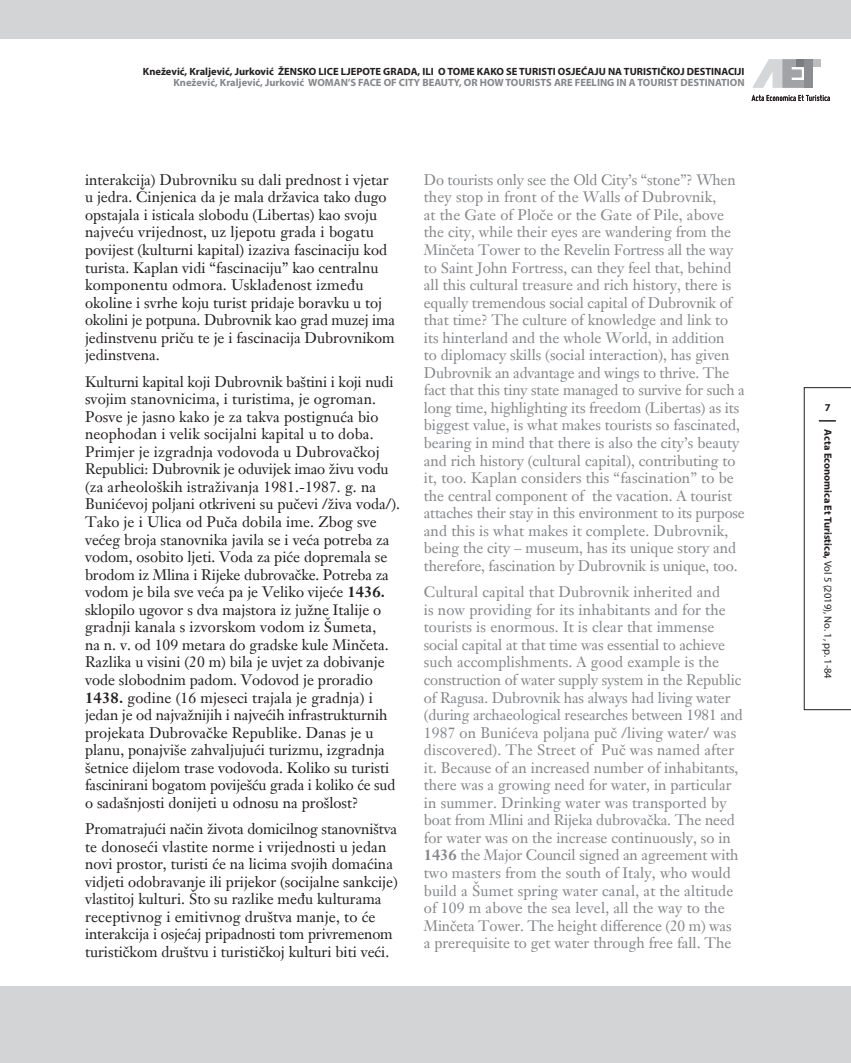
<style>
.page{position:relative;width:851px;height:1063px;background:#fff}
.page>*{position:absolute;margin:0;border:0;box-sizing:border-box;transform-origin:0 0}
.t1{font:15px/17.5px "Janson HR";color:#848689}
.t2{font:15px/17.5px "Janson HR";color:#231f20}
.t3{font:700 10.5px "Myriad Pro";color:#231f20}
.t4{font:700 10.5px "Myriad Pro";color:#848689}
.s1{font-weight:700}
.s2{font-weight:400}
</style>
<div class="page">
<div style="left:0;top:0;width:850px;height:38px;background:#d3d4d6"></div>
<div style="left:0;top:986px;width:850px;height:77px;background:#d3d4d6"></div>
<svg style="left:803px;top:387px;width:47px;height:323px"></svg>
<svg style="left:752px;top:59px;width:51px;height:29px"></svg>
<div style="left:803px;top:59px;width:9px;height:29px;background:#8b8d90"></div>
<div style="left:796px;top:59px;width:7px;height:8px;background:#7a7c7f"></div>
<div style="left:812px;top:59px;width:8px;height:8px;background:#bcbdc0"></div>
<svg style="left:751px;top:95px;width:78px;height:6px"></svg>
<p class="t3" style="left:143px;top:64px;width:603px">Knežević, Kraljević, Jurković ŽENSKO LICE LJEPOTE GRADA, ILI O TOME KAKO SE TURISTI OSJEĆAJU NA TURISTIČKOJ DESTINACIJI</p>
<p class="t4" style="left:173px;top:76px;width:572px">Knežević, Kraljević, Jurković WOMAN’S FACE OF CITY BEAUTY, OR HOW TOURISTS ARE FEELING IN A TOURIST DESTINATION</p>
<p class="t2" style="left:85px;top:171px;width:311px">interakcija) Dubrovniku su dali prednost i vjetar u jedra. Činjenica da je mala državica tako dugo opstajala i isticala slobodu (Libertas) kao svoju najveću vrijednost, uz ljepotu grada i bogatu povijest (kulturni kapital) izaziva fascinaciju kod turista. Kaplan vidi “fascinaciju” kao centralnu komponentu odmora. Usklađenost između okoline i svrhe koju turist pridaje boravku u toj okolini je potpuna. Dubrovnik kao grad muzej ima jedinstvenu priču te je i fascinacija Dubrovnikom jedinstvena.</p>
<p class="t2" style="left:85px;top:372px;width:316px">Kulturni kapital koji Dubrovnik baštini i koji nudi svojim stanovnicima, i turistima, je ogroman.<br>Posve je jasno kako je za takva postignuća bio neophodan i velik socijalni kapital u to doba.<br>Primjer je izgradnja vodovoda u Dubrovačkoj Republici: Dubrovnik je oduvijek imao živu vodu (za arheoloških istraživanja 1981.-1987. g. na Bunićevoj poljani otkriveni su pučevi /živa voda/).<br>Tako je i Ulica od Puča dobila ime. Zbog sve većeg broja stanovnika javila se i veća potreba za vodom, osobito ljeti. Voda za piće dopremala se brodom iz Mlina i Rijeke dubrovačke. Potreba za vodom je bila sve veća pa je Veliko vijeće <span class="s1">1436. </span>sklopilo ugovor s dva majstora iz južne Italije o gradnji kanala s izvorskom vodom iz Šumeta,<br>na n. v. od 109 metara do gradske kule Minčeta.<br>Razlika u visini (20 m) bila je uvjet za dobivanje vode slobodnim padom. Vodovod je proradio <span class="s1">1438.</span> godine (16 mjeseci trajala je gradnja) i jedan je od najvažnijih i najvećih infrastrukturnih projekata Dubrovačke Republike. Danas je u planu, ponajviše zahvaljujući turizmu, izgradnja šetnice dijelom trase vodovoda. Koliko su turisti fascinirani bogatom poviješću grada i koliko će sud o sadašnjosti donijeti u odnosu na prošlost?</p>
<p class="t2" style="left:85px;top:820px;width:314px">Promatrajući način života domicilnog stanovništva te donoseći vlastite norme i vrijednosti u jedan novi prostor, turisti će na licima svojih domaćina vidjeti odobravanje ili prijekor (socijalne sankcije) vlastitoj kulturi. Što su razlike među kulturama receptivnog i emitivnog društva manje, to će interakcija i osjećaj pripadnosti tom privremenom turističkom društvu i turističkoj kulturi biti veći.</p>
<p class="t1" style="left:424px;top:171px;width:322px">Do tourists only see the Old City’s “stone”? When they stop in front of the Walls of Dubrovnik,<br>at the Gate of Ploče or the Gate of Pile, above the city, while their eyes are wandering from the Minčeta Tower to the Revelin Fortress all the way to Saint John Fortress, can they feel that, behind all this cultural treasure and rich history, there is equally tremendous social capital of Dubrovnik of that time? The culture of knowledge and link to its hinterland and the whole World, in addition<br>to diplomacy skills (social interaction), has given Dubrovnik an advantage and wings to thrive. The fact that this tiny state managed to survive for such a long time, highlighting its freedom (Libertas) as its biggest value, is what makes tourists so fascinated, bearing in mind that there is also the city’s beauty and rich history (cultural capital), contributing to it, too. Kaplan considers this “fascination” to be the central component of the vacation. A tourist attaches their stay in this environment to its purpose and this is what makes it complete. Dubrovnik, being the city – museum, has its unique story and therefore, fascination by Dubrovnik is unique, too.</p>
<p class="t1" style="left:424px;top:583px;width:320px">Cultural capital that Dubrovnik inherited and<br>is now providing for its inhabitants and for the tourists is enormous. It is clear that immense social capital at that time was essential to achieve such accomplishments. A good example is the construction of water supply system in the Republic of Ragusa. Dubrovnik has always had living water (during archaeological researches between 1981 and 1987 on Bunićeva poljana puč /living water/ was discovered). The Street of Puč was named after it. Because of an increased number of inhabitants, there was a growing need for water, in particular in summer. Drinking water was transported by boat from Mlini and Rijeka dubrovačka. The need for water was on the increase continuously, so in <span class="s1">1436</span> the Major Council signed an agreement with two masters from the south of Italy, who would build a Šumet spring water canal, at the altitude of 109 m above the sea level, all the way to the Minčeta Tower. The height difference (20 m) was<br>a prerequisite to get water through free fall. The</p>
<p class="t3" style="left:824px;top:401px;width:7px">7</p>
<p class="t3" style="left:834px;top:429px;width:251px;rotate:90deg">Acta Economica Et Turistica, <span class="s2">Vol 5 (2019), No. 1, pp. 1-84</span></p>
</div>
